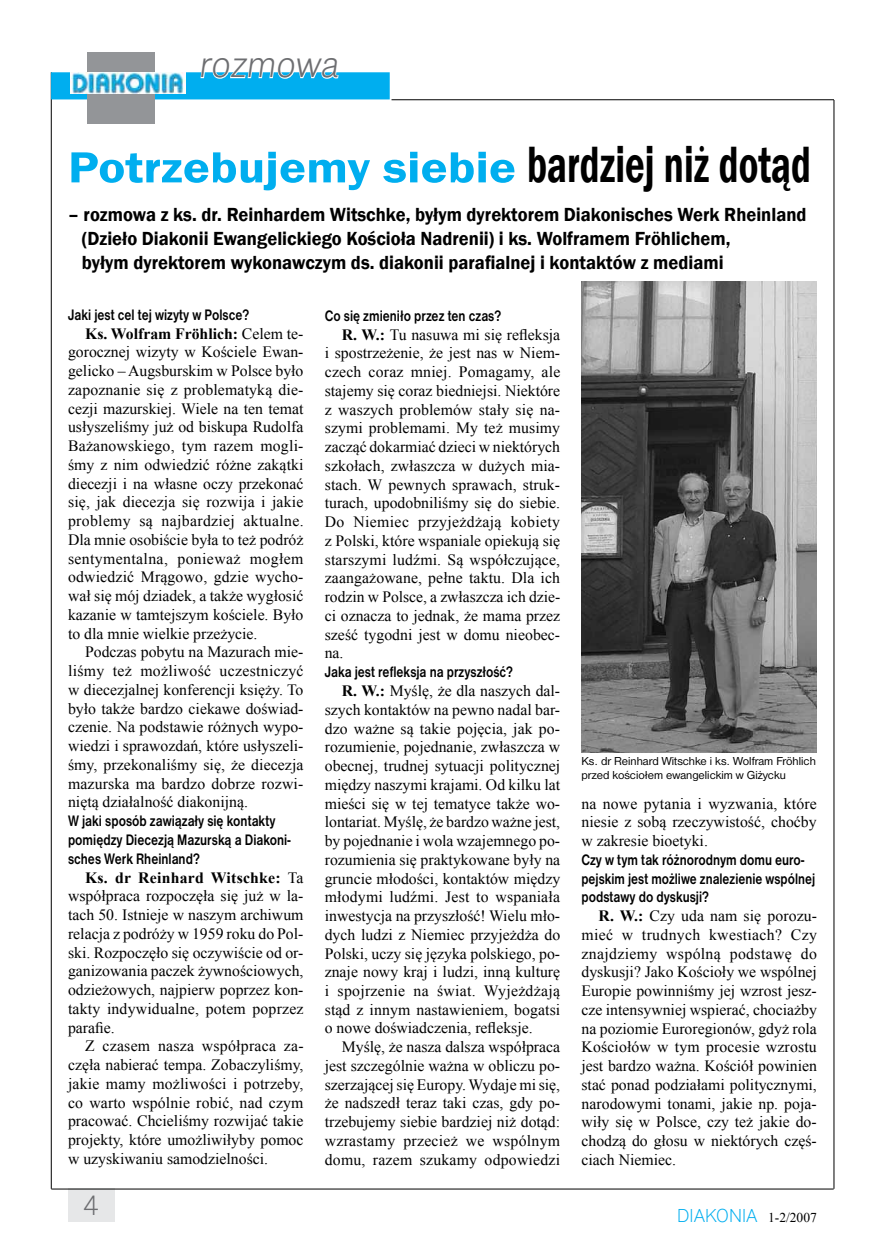
<style>
.page{position:relative;width:885px;height:1259px;background:#fff}
.page>*{position:absolute;margin:0;border:0;box-sizing:border-box;transform-origin:0 0}
.t1{font:600 45px "Franklin Gothic";color:#00aeef;scale:1.13 1}
.t2{font:42px "Accius TEE Ligh";color:#6d6e71}
.t3{font:30px "Accius TEE Ligh";color:#6d6e71}
.t4{font:600 19.5px/24px "Franklin Gothic";color:#000;scale:.95 1}
.t5{font:19.5px "Accius TEE Ligh";color:#00aeef}
.t6{font:15.75px/18.8px "Times New Roman";color:#000;text-align:justify}
.t7{font:700 15.75px/18.8px "Nimbus San DEE";color:#000;scale:.8 1}
.t8{font:12px/13.5px "Nimbus San DEE";color:#000}
.s1{font-size:52.5px;color:#000}
.s2{font-weight:700}
.s3{font-family:"Times New Roman";font-size:13.5px;color:#000}
</style>
<div class="page">
<div style="left:68px;top:1188px;width:47px;height:33px;background:#e6e7e8"></div>
<hr style="left:51px;top:72px;width:1px;height:1116px;background:#000">
<div style="left:51px;top:72px;width:338px;height:27px;background:#00aeef"></div>
<hr style="left:833px;top:100px;width:1px;height:1088px;background:#000">
<hr style="left:51px;top:1188px;width:782px;height:1px;background:#000">
<div style="left:87px;top:53px;width:68px;height:71px;background:#939598"></div>
<hr style="left:391px;top:99px;width:442px;height:1px;background:#000">
<img style="left:70px;top:72px;width:115px;height:22px">
<img style="left:581px;top:282px;width:235px;height:471px">
<svg style="left:200px;top:72px;width:139px;height:7px"></svg>
<h2 class="t2" style="left:198px;top:40px;width:148px">rozmowa</h2>
<h1 class="t1" style="left:68px;top:140px;width:659px">Potrzebujemy siebie <span class="s1">bardziej niż dotąd</span></h1>
<p class="t4" style="left:82px;top:203px;width:764px;text-indent:-14px">– rozmowa z ks. dr. Reinhardem Witschke, byłym dyrektorem Diakonisches Werk Rheinland (Dzieło Diakonii Ewangelickiego Kościoła Nadrenii) i ks. Wolframem Fröhlichem,<br>byłym dyrektorem wykonawczym ds. diakonii parafialnej i kontaktów z mediami</p>
<p class="t7" style="left:68px;top:305px;width:228px">Jaki jest cel tej wizyty w Polsce?</p>
<p class="t6" style="left:68px;top:324px;width:237px;text-indent:17px"><span class="s2">Ks. Wolfram Fröhlich:</span> Celem te&shy;gorocznej wizyty w Kościele Ewan&shy;gelicko – Augsburskim w Polsce było zapoznanie się z problematyką die&shy;cezji mazurskiej. Wiele na ten temat usłyszeliśmy już od biskupa Rudolfa Bażanowskiego, tym razem mogli&shy;śmy z nim odwiedzić różne zakątki diecezji i na własne oczy przekonać się, jak diecezja się rozwija i jakie problemy są najbardziej aktualne.<br>Dla mnie osobiście była to też podróż sentymentalna, ponieważ mogłem odwiedzić Mrągowo, gdzie wycho&shy;wał się mój dziadek, a także wygłosić kazanie w tamtejszym kościele. Było to dla mnie wielkie przeżycie.</p>
<p class="t6" style="left:68px;top:642px;width:237px;text-indent:17px">Podczas pobytu na Mazurach mie&shy;liśmy też możliwość uczestniczyć w diecezjalnej konferencji księży. To było także bardzo ciekawe doświad&shy;czenie. Na podstawie różnych wypo&shy;wiedzi i sprawozdań, które usłyszeli&shy;śmy, przekonaliśmy się, że diecezja mazurska ma bardzo dobrze rozwi&shy;niętą działalność diakonijną.</p>
<p class="t7" style="left:68px;top:812px;width:279px">W jaki sposób zawiązały się kontakty pomiędzy Diecezją Mazurską a Diakoni&shy;sches Werk Rheinland?</p>
<p class="t6" style="left:68px;top:867px;width:237px;text-indent:17px"><span class="s2">Ks. dr Reinhard Witschke:</span> Ta współpraca rozpoczęła się już w la&shy;tach 50. Istnieje w naszym archiwum relacja z podróży w 1959 roku do Pol&shy;ski. Rozpoczęło się oczywiście od or&shy;ganizowania paczek żywnościowych, odzieżowych, najpierw poprzez kon&shy;takty indywidualne, potem poprzez parafie.</p>
<p class="t6" style="left:68px;top:1036px;width:237px;text-indent:17px">Z czasem nasza współpraca za&shy;częła nabierać tempa. Zobaczyliśmy, jakie mamy możliwości i potrzeby, co warto wspólnie robić, nad czym pracować. Chcieliśmy rozwijać takie projekty, które umożliwiłyby pomoc w uzyskiwaniu samodzielności.</p>
<h3 class="t3" style="left:83px;top:1188px;width:18px">4</h3>
<p class="t7" style="left:325px;top:306px;width:222px">Co się zmieniło przez ten czas?</p>
<p class="t6" style="left:325px;top:325px;width:237px;text-indent:17px"><span class="s2">R. W.:</span> Tu nasuwa mi się refleksja i spostrzeżenie, że jest nas w Niem&shy;czech coraz mniej. Pomagamy, ale stajemy się coraz biedniejsi. Niektóre z waszych problemów stały się na&shy;szymi problemami. My też musimy zacząć dokarmiać dzieci w niektórych szkołach, zwłaszcza w dużych mia&shy;stach. W pewnych sprawach, struk&shy;turach, upodobniliśmy się do siebie.<br>Do Niemiec przyjeżdżają kobiety z Polski, które wspaniale opiekują się starszymi ludźmi. Są współczujące, zaangażowane, pełne taktu. Dla ich rodzin w Polsce, a zwłaszcza ich dzie&shy;ci oznacza to jednak, że mama przez sześć tygodni jest w domu nieobec&shy;na.</p>
<p class="t7" style="left:325px;top:663px;width:237px">Jaka jest refleksja na przyszłość?</p>
<p class="t6" style="left:325px;top:681px;width:237px;text-indent:17px"><span class="s2">R. W.:</span> Myślę, że dla naszych dal&shy;szych kontaktów na pewno nadal bar&shy;dzo ważne są takie pojęcia, jak po&shy;rozumienie, pojednanie, zwłaszcza w obecnej, trudnej sytuacji politycznej między naszymi krajami. Od kilku lat mieści się w tej tematyce także wo&shy;lontariat. Myślę, że bardzo ważne jest, by pojednanie i wola wzajemnego po&shy;rozumienia się praktykowane były na gruncie młodości, kontaktów między młodymi ludźmi. Jest to wspaniała inwestycja na przyszłość! Wielu mło&shy;dych ludzi z Niemiec przyjeżdża do Polski, uczy się języka polskiego, po&shy;znaje nowy kraj i ludzi, inną kulturę i spojrzenie na świat. Wyjeżdżają stąd z innym nastawieniem, bogatsi o nowe doświadczenia, refleksje.</p>
<p class="t6" style="left:325px;top:1037px;width:237px;text-indent:17px">Myślę, że nasza dalsza współpraca jest szczególnie ważna w obliczu po&shy;szerzającej się Europy. Wydaje mi się, że nadszedł teraz taki czas, gdy po&shy;trzebujemy siebie bardziej niż dotąd: wzrastamy przecież we wspólnym domu, razem szukamy odpowiedzi</p>
<p class="t8" style="left:581px;top:755px;width:236px">Ks. dr Reinhard Witschke i ks. Wolfram Fröhlich przed kościołem ewangelickim w Giżycku</p>
<p class="t6" style="left:581px;top:793px;width:237px">na nowe pytania i wyzwania, które niesie z sobą rzeczywistość, choćby w zakresie bioetyki.</p>
<p class="t7" style="left:581px;top:850px;width:293px">Czy w tym tak różnorodnym domu euro&shy;pejskim jest możliwe znalezienie wspólnej podstawy do dyskusji?</p>
<p class="t6" style="left:581px;top:906px;width:237px;text-indent:17px"><span class="s2">R. W.:</span> Czy uda nam się porozu&shy;mieć w trudnych kwestiach? Czy znajdziemy wspólną podstawę do dyskusji? Jako Kościoły we wspólnej Europie powinniśmy jej wzrost jesz&shy;cze intensywniej wspierać, chociażby na poziomie Euroregionów, gdyż rola Kościołów w tym procesie wzrostu jest bardzo ważna. Kościół powinien stać ponad podziałami politycznymi, narodowymi tonami, jakie np. poja&shy;wiły się w Polsce, czy też jakie do&shy;chodzą do głosu w niektórych częś&shy;ciach Niemiec.</p>
<p class="t5" style="left:677px;top:1204px;width:141px">DIAKONIA <span class="s3">1-2/2007</span></p>
</div>
